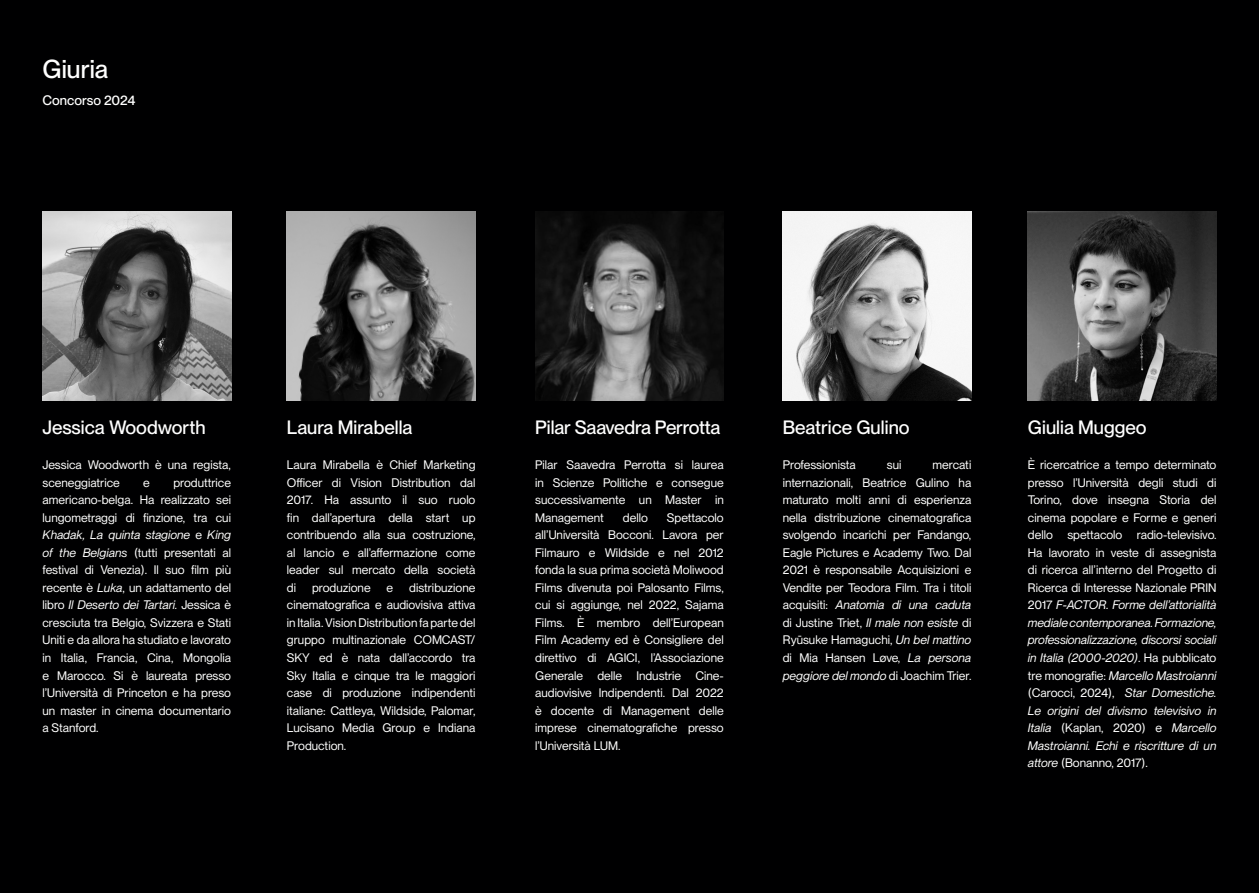
<style>
.page{position:relative;width:1259px;height:893px;background:#000001}
.page>*{position:absolute;margin:0;border:0;box-sizing:border-box;transform-origin:0 0}
.t1{font:500 25.5px "PP Neue Montreal";color:#fff}
.t2{font:500 18.9px "PP Neue Montreal";color:#fff}
.t3{font:500 13.5px "PP Neue Montreal";color:#fff}
.t4{font:12.15px/17.5px "PP Neue Montreal";color:#fff;text-align:justify}
.s1{font-style:italic}
</style>
<div class="page">
<img style="left:287px;top:211px;width:188px;height:190px">
<img style="left:535px;top:211px;width:189px;height:190px">
<img style="left:783px;top:211px;width:188px;height:190px">
<img style="left:43px;top:211px;width:188px;height:190px">
<img style="left:1028px;top:211px;width:188px;height:190px">
<h1 class="t1" style="left:43px;top:54px;width:67px">Giuria</h1>
<p class="t3" style="left:43px;top:92px;width:94px">Concorso 2024</p>
<h2 class="t2" style="left:43px;top:416px;width:165px">Jessica Woodworth</h2>
<p class="t4" style="left:43px;top:456px;width:190px">Jessica Woodworth è una regista, sceneggiatrice</p>
<p class="t4" style="left:43px;top:473px;width:190px;text-indent:131px">produttrice americano-belga. Ha realizzato sei lungometraggi di finzione, tra cui <span class="s1">Khadak, La quinta stagione</span> e <span class="s1">King of the Belgians</span> (tutti presentati al festival di Venezia). Il suo film più recente è <span class="s1">Luka</span>, un adattamento del libro <span class="s1">Il Deserto dei Tartari.</span> Jessica è cresciuta tra Belgio, Svizzera e Stati Uniti e da allora ha studiato e lavorato in Italia, Francia, Cina, Mongolia e Marocco. Si è laureata presso l’Università di Princeton e ha preso un master in cinema documentario a Stanford.</p>
<p class="t4" style="left:143px;top:473px;width:8px">e</p>
<h2 class="t2" style="left:287px;top:416px;width:127px">Laura Mirabella</h2>
<p class="t4" style="left:287px;top:456px;width:190px">Laura Mirabella è Chief Marketing Officer di Vision Distribution dal 2017. Ha assunto il suo ruolo fin dall’apertura della start up contribuendo alla sua costruzione, al lancio e all’affermazione come leader sul mercato della società di</p>
<p class="t4" style="left:287px;top:579px;width:190px;text-indent:122px">distribuzione cinematografica e audiovisiva attiva in Italia. Vision Distribution fa parte del gruppo multinazionale COMCAST/ SKY ed è nata dall’accordo tra Sky Italia e cinque tra le maggiori case di produzione indipendenti italiane: Cattleya, Wildside, Palomar, Lucisano Media Group e Indiana Production.</p>
<p class="t4" style="left:312px;top:579px;width:60px">produzione</p>
<p class="t4" style="left:386px;top:579px;width:8px">e</p>
<h2 class="t2" style="left:535px;top:416px;width:187px">Pilar Saavedra Perrotta</h2>
<p class="t4" style="left:535px;top:456px;width:190px">Pilar Saavedra Perrotta si laurea in Scienze Politiche e consegue successivamente un Master in Management</p>
<p class="t4" style="left:535px;top:509px;width:190px;text-indent:132px">Spettacolo all’Università Bocconi. Lavora per Filmauro e Wildside e nel 2012 fonda la sua prima società Moliwood Films divenuta poi Palosanto Films, cui si aggiunge, nel 2022, Sajama Films. È membro dell’European Film Academy ed è Consigliere del direttivo di AGICI, l’Associazione Generale delle Industrie Cine&shy;audiovisive Indipendenti. Dal 2022 è docente di Management delle imprese cinematografiche presso l’Università LUM.</p>
<p class="t4" style="left:623px;top:509px;width:26px">dello</p>
<h2 class="t2" style="left:783px;top:416px;width:128px">Beatrice Gulino</h2>
<p class="t4" style="left:783px;top:456px;width:74px">Professionista</p>
<p class="t4" style="left:887px;top:456px;width:16px">sui</p>
<p class="t4" style="left:783px;top:456px;width:190px;text-indent:150px">mercati internazionali, Beatrice Gulino ha maturato molti anni di esperienza nella distribuzione cinematografica svolgendo incarichi per Fandango, Eagle Pictures e Academy Two. Dal 2021 è responsabile Acquisizioni e Vendite per Teodora Film. Tra i titoli acquisiti: <span class="s1">Anatomia di una caduta </span>di Justine Triet, <span class="s1">Il male non esiste</span> di Ryūsuke Hamaguchi, <span class="s1">Un bel mattino </span>di Mia Hansen Løve, <span class="s1">La persona peggiore del mondo</span> di Joachim Trier.</p>
<h2 class="t2" style="left:1028px;top:416px;width:120px">Giulia Muggeo</h2>
<p class="t4" style="left:1028px;top:456px;width:190px">È ricercatrice a tempo determinato presso l’Università degli studi di Torino, dove insegna Storia del cinema popolare e Forme e generi dello spettacolo radio-televisivo.<br>Ha lavorato in veste di assegnista di ricerca all’interno del Progetto di Ricerca di Interesse Nazionale PRIN 2017 <span class="s1">F-ACTOR. Forme dell’attorialità mediale contemporanea. Formazione, professionalizzazione, discorsi sociali in Italia (2000-2020)</span>. Ha pubblicato tre monografie: <span class="s1">Marcello Mastroianni </span>(Carocci, 2024), <span class="s1">Star Domestiche.<br>Le origini del divismo televisivo in Italia</span> (Kaplan, 2020) e <span class="s1">Marcello Mastroianni. Echi e riscritture di un attore</span> (Bonanno, 2017).</p>
</div>
